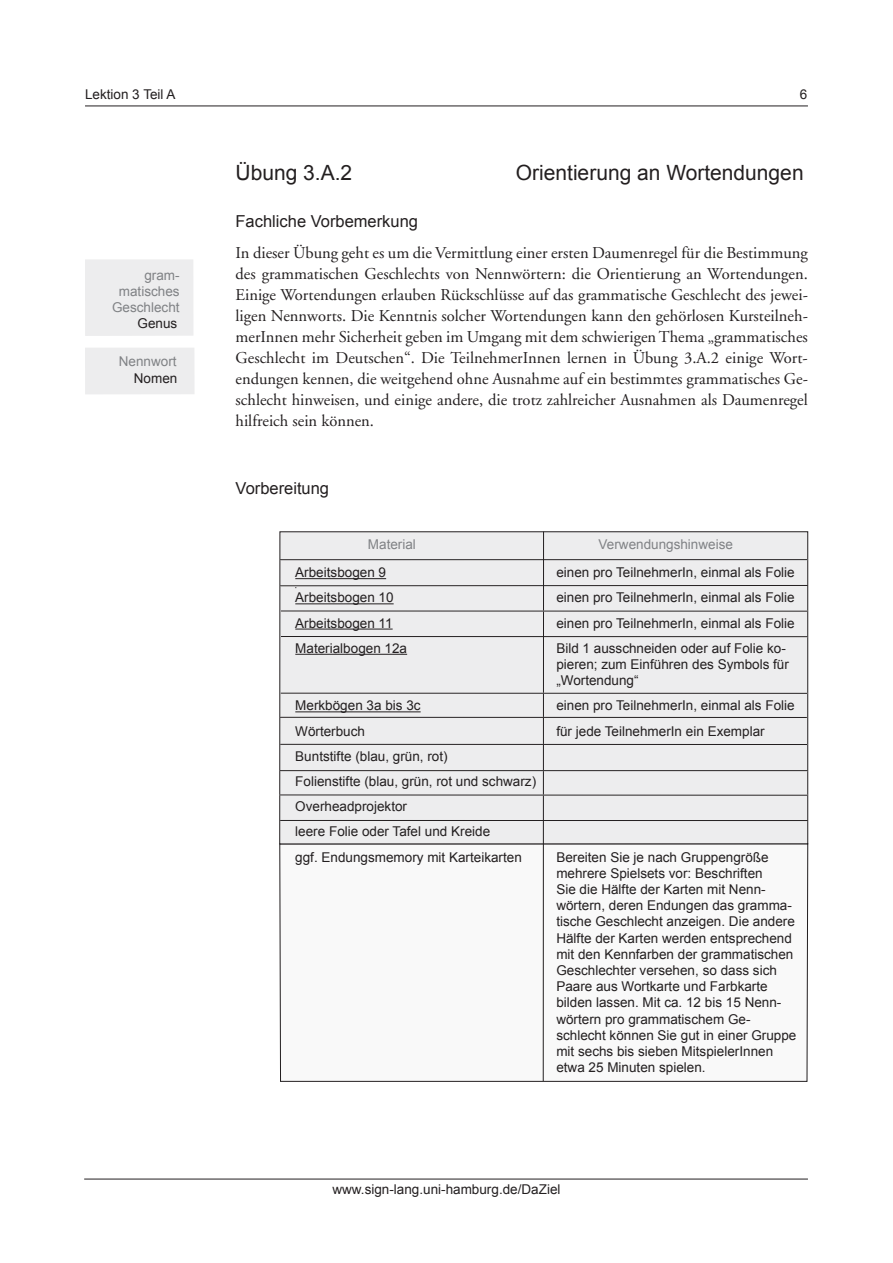
<style>
.page{position:relative;width:893px;height:1263px;background:#fff}
.page>*{position:absolute;margin:0;border:0;box-sizing:border-box;transform-origin:0 0}
.t1{font:21px "Arial";color:#231f20}
.t2{font:16.5px/21px "Adobe Garamond";color:#231f20;text-align:justify}
.t3{font:16.5px "Arial";color:#231f20}
.t4{font:13.5px/16.2px "Arial";color:#231f20}
.t5{font:13.5px/16.2px "Arial";color:#808285;text-align:right}
.s1{color:#231f20}
</style>
<div class="page">
<hr style="left:85px;top:106px;width:723px;height:1px;background:#231f20">
<hr style="left:84px;top:1179px;width:724px;height:1px;background:#231f20">
<svg style="left:279px;top:843px;width:529px;height:239px"></svg>
<div style="left:85px;top:348px;width:110px;height:46px;background:#ededee"></div>
<div style="left:85px;top:259px;width:108px;height:77px;background:#ededee"></div>
<div style="left:280px;top:532px;width:528px;height:312px;background:#ededee"></div>
<div style="left:280px;top:531px;width:528px;height:313px;border:1px solid #231f20"></div>
<hr style="left:295px;top:578px;width:91px;height:1px;background:#231f20">
<hr style="left:295px;top:603px;width:99px;height:1px;background:#231f20">
<hr style="left:295px;top:628px;width:98px;height:1px;background:#231f20">
<hr style="left:295px;top:654px;width:112px;height:1px;background:#231f20">
<hr style="left:295px;top:711px;width:126px;height:1px;background:#231f20">
<hr style="left:280px;top:585px;width:528px;height:1px;background:#231f20">
<hr style="left:280px;top:559px;width:528px;height:1px;background:#231f20">
<hr style="left:281px;top:636px;width:527px;height:1px;background:#231f20">
<hr style="left:543px;top:532px;width:1px;height:549px;background:#231f20">
<hr style="left:281px;top:611px;width:527px;height:1px;background:#231f20">
<hr style="left:281px;top:693px;width:527px;height:1px;background:#231f20">
<hr style="left:280px;top:770px;width:528px;height:1px;background:#231f20">
<hr style="left:280px;top:717px;width:527px;height:1px;background:#231f20">
<hr style="left:280px;top:744px;width:527px;height:1px;background:#231f20">
<hr style="left:280px;top:795px;width:528px;height:1px;background:#231f20">
<hr style="left:280px;top:820px;width:528px;height:1px;background:#231f20">
<p class="t4" style="left:85px;top:86px;width:92px">Lektion 3 Teil A</p>
<p class="t4" style="left:800px;top:86px;width:9px">6</p>
<p class="t5" style="left:144px;top:267px;width:37px">gram-</p>
<p class="t5" style="left:119px;top:283px;width:62px">matisches</p>
<p class="t5" style="left:112px;top:299px;width:69px">Geschlecht</p>
<p class="t4" style="left:138px;top:316px;width:41px">Genus</p>
<p class="t5" style="left:119px;top:353px;width:60px">Nennwort<br><span class="s1">Nomen</span></p>
<p class="t1" style="left:236px;top:161px;width:118px">Übung 3.A.2</p>
<p class="t1" style="left:516px;top:161px;width:289px">Orientierung an Wortendungen</p>
<p class="t3" style="left:236px;top:211px;width:184px">Fachliche Vorbemerkung</p>
<p class="t2" style="left:236px;top:243px;width:574px">In dieser Übung geht es um die Vermittlung einer ersten Daumenregel für die Bestimmung des grammatischen Geschlechts von Nennwörtern: die Orientierung an Wortendungen.<br>Einige Wortendungen erlauben Rückschlüsse auf das grammatische Geschlecht des jewei&shy;ligen Nennworts. Die Kenntnis solcher Wortendungen kann den gehörlosen Kursteilneh&shy;merInnen mehr Sicherheit geben im Umgang mit dem schwierigen Thema „grammatisches Geschlecht im Deutschen“. Die TeilnehmerInnen lernen in Übung 3.A.2 einige Wort&shy;endungen kennen, die weitgehend ohne Ausnahme auf ein bestimmtes grammatisches Ge&shy;schlecht hinweisen, und einige andere, die trotz zahlreicher Ausnahmen als Daumenregel hilfreich sein können.</p>
<p class="t3" style="left:236px;top:478px;width:95px">Vorbereitung</p>
<p class="t5" style="left:368px;top:536px;width:50px">Material</p>
<p class="t5" style="left:599px;top:536px;width:136px">Verwendungshinweise</p>
<p class="t4" style="left:295px;top:564px;width:92px">Arbeitsbogen 9</p>
<p class="t4" style="left:556px;top:564px;width:240px">einen pro TeilnehmerIn, einmal als Folie</p>
<p class="t4" style="left:295px;top:590px;width:100px">Arbeitsbogen 10</p>
<p class="t4" style="left:556px;top:590px;width:240px">einen pro TeilnehmerIn, einmal als Folie</p>
<p class="t4" style="left:295px;top:615px;width:99px">Arbeitsbogen 11</p>
<p class="t4" style="left:556px;top:615px;width:240px">einen pro TeilnehmerIn, einmal als Folie</p>
<p class="t4" style="left:295px;top:640px;width:113px">Materialbogen 12a</p>
<p class="t4" style="left:556px;top:640px;width:231px">Bild 1 ausschneiden oder auf Folie ko-</p>
<p class="t4" style="left:556px;top:656px;width:234px">pieren; zum Einführen des Symbols für</p>
<p class="t4" style="left:556px;top:672px;width:84px">„Wortendung“</p>
<p class="t4" style="left:295px;top:698px;width:127px">Merkbögen 3a bis 3c</p>
<p class="t4" style="left:556px;top:698px;width:240px">einen pro TeilnehmerIn, einmal als Folie</p>
<p class="t4" style="left:295px;top:723px;width:71px">Wörterbuch</p>
<p class="t4" style="left:556px;top:723px;width:210px">für jede TeilnehmerIn ein Exemplar</p>
<p class="t4" style="left:295px;top:748px;width:154px">Buntstifte (blau, grün, rot)</p>
<p class="t4" style="left:295px;top:773px;width:242px">Folienstifte (blau, grün, rot und schwarz)</p>
<p class="t4" style="left:295px;top:798px;width:113px">Overheadprojektor</p>
<p class="t4" style="left:295px;top:824px;width:196px">leere Folie oder Tafel und Kreide</p>
<p class="t4" style="left:295px;top:849px;width:228px">ggf. Endungsmemory mit Karteikarten</p>
<p class="t4" style="left:556px;top:849px;width:214px">Bereiten Sie je nach Gruppengröße</p>
<p class="t4" style="left:556px;top:865px;width:208px">mehrere Spielsets vor: Beschriften</p>
<p class="t4" style="left:556px;top:881px;width:211px">Sie die Hälfte der Karten mit Nenn-</p>
<p class="t4" style="left:556px;top:897px;width:237px">wörtern, deren Endungen das gramma-</p>
<p class="t4" style="left:556px;top:914px;width:240px">tische Geschlecht anzeigen. Die andere</p>
<p class="t4" style="left:556px;top:930px;width:237px">Hälfte der Karten werden entsprechend</p>
<p class="t4" style="left:556px;top:946px;width:239px">mit den Kennfarben der grammatischen</p>
<p class="t4" style="left:556px;top:962px;width:222px">Geschlechter versehen, so dass sich</p>
<p class="t4" style="left:556px;top:978px;width:213px">Paare aus Wortkarte und Farbkarte</p>
<p class="t4" style="left:556px;top:995px;width:242px">bilden lassen. Mit ca. 12 bis 15 Nenn&shy;wörtern pro grammatischem Ge&shy;schlecht können Sie gut in einer Gruppe</p>
<p class="t4" style="left:556px;top:1043px;width:218px">mit sechs bis sieben MitspielerInnen</p>
<p class="t4" style="left:556px;top:1059px;width:151px">etwa 25 Minuten spielen.</p>
<p class="t4" style="left:332px;top:1181px;width:230px">www.sign-lang.uni-hamburg.de/DaZiel</p>
</div>
